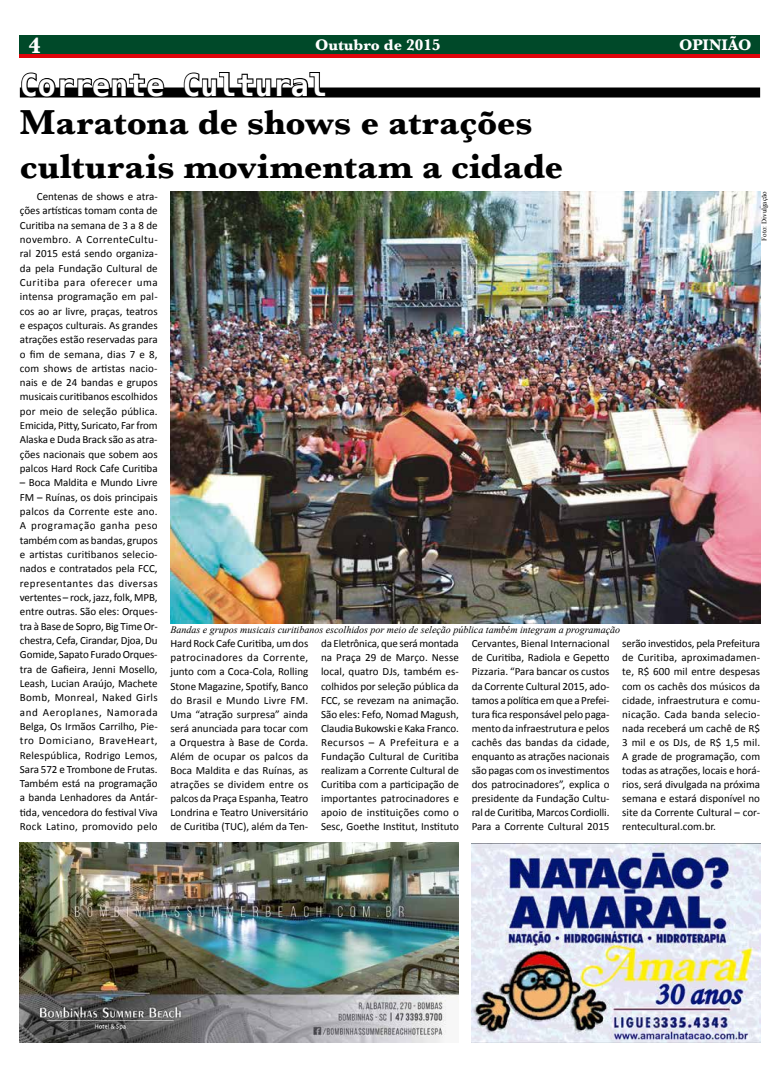
<style>
.page{position:relative;width:780px;height:1078px;background:#fff}
.page>*{position:absolute;margin:0;border:0;box-sizing:border-box;transform-origin:0 0}
.t1{font:700 36px/43.2px "Baskerville";color:#000}
.t2{font:700 30px "Menlo";color:#fff}
.t3{font:700 23px "Baskerville";color:#fff}
.t4{font:700 16px "Baskerville";color:#fff}
.t5{font:11px/14px "Calibri";color:#000;text-align:justify}
.t6{font:italic 10px "Times New Roman";color:#000}
.t7{font:7px "Times New Roman";color:#000}
</style>
<div class="page">
<div style="left:20px;top:35px;width:740px;height:20px;background:#004929"></div>
<hr style="left:20px;top:55px;width:740px;height:3px;background:#e0040b">
<div style="left:20px;top:87px;width:740px;height:10px;background:#000"></div>
<svg style="left:20px;top:72px;width:145px;height:26px"></svg>
<svg style="left:183px;top:72px;width:144px;height:26px"></svg>
<img style="left:471px;top:843px;width:289px;height:199px">
<img style="left:19px;top:842px;width:440px;height:200px">
<img style="left:170px;top:192px;width:590px;height:431px">
<h3 class="t3" style="left:28px;top:29px;width:14px">4</h3>
<h3 class="t4" style="left:315px;top:34px;width:127px">Outubro de 2015</h3>
<h3 class="t4" style="left:679px;top:34px;width:74px">OPINIÃO</h3>
<h2 class="t2" style="left:20px;top:64px;width:309px">Corrente Cultural</h2>
<h1 class="t1" style="left:20px;top:101px;width:545px">Maratona de shows e atrações culturais movimentam a cidade</h1>
<p class="t5" style="left:20px;top:189px;width:139px;line-height:14.3px;text-indent:17px">Centenas de shows e atra&shy;ções artísticas tomam conta de Curitiba na semana de 3 a 8 de novembro. A CorrenteCultu&shy;ral 2015 está sendo organiza&shy;da pela Fundação Cultural de Curitiba para oferecer uma intensa programação em pal&shy;cos ao ar livre, praças, teatros e espaços culturais. As grandes atrações estão reservadas para o fim de semana, dias 7 e 8, com shows de artistas nacio&shy;nais e de 24 bandas e grupos musicais curitibanos escolhidos por meio de seleção pública.<br>Emicida, Pitty, Suricato, Far from Alaska e Duda Brack são as atra&shy;ções nacionais que sobem aos palcos Hard Rock Cafe Curitiba</p>
<p class="t5" style="left:20px;top:475px;width:139px;line-height:14.3px">– Boca Maldita e Mundo Livre FM – Ruínas, os dois principais palcos da Corrente este ano.<br>A programação ganha peso também com as bandas, grupos e artistas curitibanos selecio&shy;nados e contratados pela FCC, representantes das diversas vertentes – rock, jazz, folk, MPB, entre outras. São eles: Orques&shy;tra à Base de Sopro, Big Time Or&shy;chestra, Cefa, Cirandar, Djoa, Du Gomide, Sapato Furado Orques&shy;tra de Gafieira, Jenni Mosello, Leash, Lucian Araújo, Machete Bomb, Monreal, Naked Girls and Aeroplanes, Namorada Belga, Os Irmãos Carrilho, Pie&shy;tro Domiciano, BraveHeart, Relespública, Rodrigo Lemos, Sara 572 e Trombone de Frutas.<br>Também está na programação a banda Lenhadores da Antár&shy;tida, vencedora do festival Viva Rock Latino, promovido pelo</p>
<p class="t7" style="left:759px;top:240px;width:50px;rotate:-90deg">Foto: Divulgação</p>
<p class="t6" style="left:170px;top:623px;width:451px">Bandas e grupos musicais curitibanos escolhidos por meio de seleção pública também integram a programação</p>
<p class="t5" style="left:170px;top:636px;width:139px">Hard Rock Cafe Curitiba, um dos patrocinadores da Corrente, junto com a Coca-Cola, Rolling Stone Magazine, Spotify, Banco do Brasil e Mundo Livre FM.<br>Uma “atração surpresa” ainda será anunciada para tocar com a Orquestra à Base de Corda.<br>Além de ocupar os palcos da Boca Maldita e das Ruínas, as atrações se dividem entre os palcos da Praça Espanha, Teatro Londrina e Teatro Universitário de Curitiba (TUC), além da Ten-</p>
<p class="t5" style="left:321px;top:636px;width:139px">da Eletrônica, que será montada na Praça 29 de Março. Nesse local, quatro DJs, também es&shy;colhidos por seleção pública da FCC, se revezam na animação.<br>São eles: Fefo, Nomad Magush, Claudia Bukowski e Kaka Franco.<br>Recursos – A Prefeitura e a Fundação Cultural de Curitiba realizam a Corrente Cultural de Curitiba com a participação de importantes patrocinadores e apoio de instituições como o Sesc, Goethe Institut, Instituto</p>
<p class="t5" style="left:471px;top:636px;width:139px">Cervantes, Bienal Internacional de Curitiba, Radiola e Gepetto Pizzaria. “Para bancar os custos da Corrente Cultural 2015, ado&shy;tamos a política em que a Prefei&shy;tura fica responsável pelo paga&shy;mento da infraestrutura e pelos cachês das bandas da cidade, enquanto as atrações nacionais são pagas com os investimentos dos patrocinadores”, explica o presidente da Fundação Cultu&shy;ral de Curitiba, Marcos Cordiolli.<br>Para a Corrente Cultural 2015</p>
<p class="t5" style="left:622px;top:636px;width:139px">serão investidos, pela Prefeitura de Curitiba, aproximadamen&shy;te, R$ 600 mil entre despesas com os cachês dos músicos da cidade, infraestrutura e comu&shy;nicação. Cada banda selecio&shy;nada receberá um cachê de R$ 3 mil e os DJs, de R$ 1,5 mil.<br>A grade de programação, com todas as atrações, locais e horá&shy;rios, será divulgada na próxima semana e estará disponível no site da Corrente Cultural – cor&shy;rentecultural.com.br.</p>
</div>
